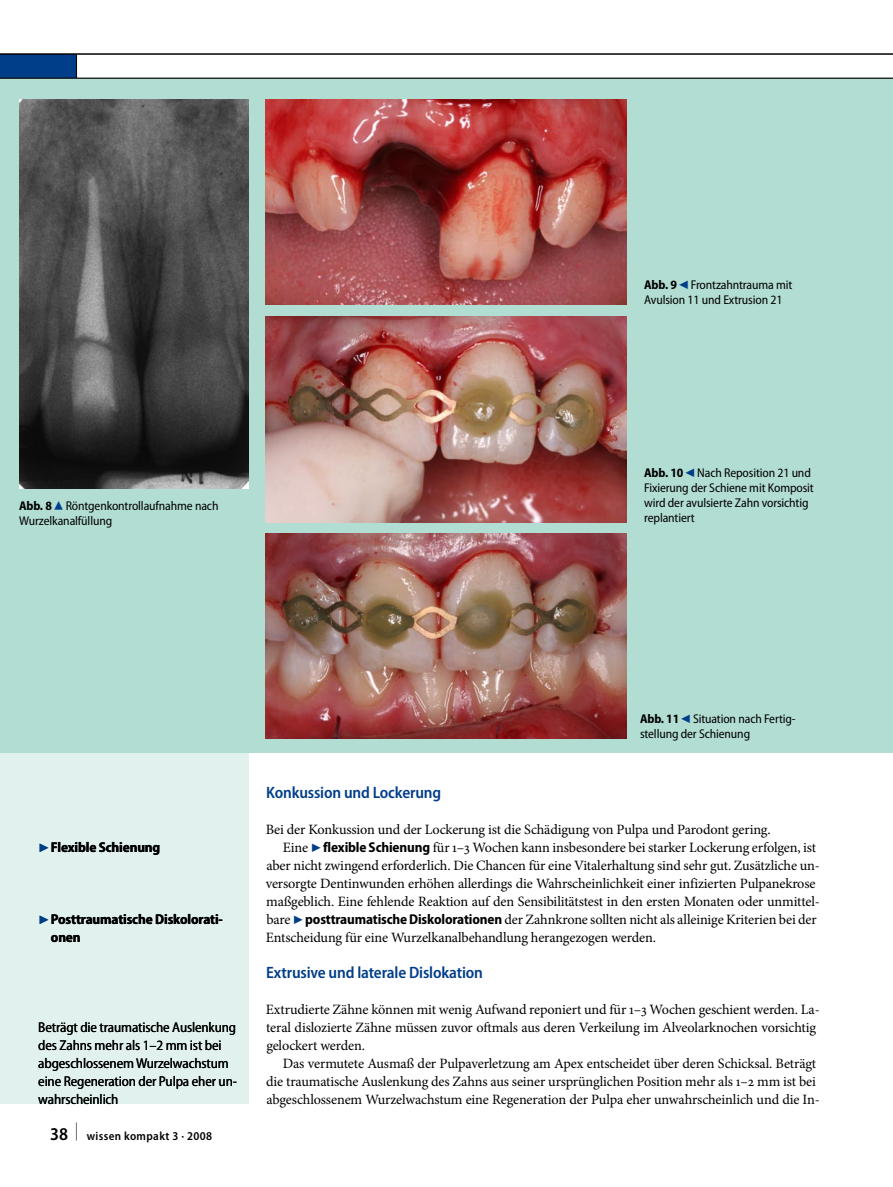
<style>
.page{position:relative;width:893px;height:1187px;background:#fff}
.page>*{position:absolute;margin:0;border:0;box-sizing:border-box;transform-origin:0 0}
._013_u2{font:600 semi-condensed 16.5px "Myriad Pro";letter-spacing:-.01em;color:#003e8a}
._010_fliesstext_mit{font:14.25px/18px "Minion Pro";letter-spacing:-.01em;color:#000}
._010_fliesstext_ohne{font:14.25px/18px "Minion Pro";letter-spacing:-.01em;color:#000}
.t1{font:semi-condensed 14.25px/18px "Myriad Pro";letter-spacing:-.01em;color:#000}
.t2{font:700 semi-condensed 14.25px/18px "Myriad Pro";letter-spacing:-.01em;color:#000}
._024_abb_legende{font:semi-condensed 12.75px/15px "Myriad Pro";letter-spacing:-.01em;color:#000}
._024_abb_legende_rec{font:semi-condensed 12.75px/15px "Myriad Pro";letter-spacing:-.01em;color:#000}
.t3{font:600 semi-condensed 12px "Myriad Pro";letter-spacing:.03em;color:#000}
.s1{font-weight:700}
.s2{font-family:"S Buttons";font-stretch:normal;font-size:14.25px;color:#003e8a}
.s3{font-family:"S Buttons";font-weight:400;font-stretch:normal;color:#003e8a}
.s4{font-size:18px}
.s5{font-family:"S Buttons";color:#003e8a}
.s6{font-family:"Myriad Pro";font-weight:700;font-stretch:semi-condensed}
</style>
<div class="page">
<div style="left:0;top:78px;width:249px;height:1025px;background:#e0f1ee"></div>
<div style="left:0;top:54px;width:77px;height:24px;background:#003e8a"></div>
<svg style="left:76px;top:55px;width:1px;height:23px"></svg>
<div style="left:0;top:79px;width:893px;height:674px;background:#b2ddd3"></div>
<img style="left:19px;top:100px;width:229px;height:388px">
<img style="left:266px;top:317px;width:361px;height:205px">
<img style="left:266px;top:533px;width:361px;height:205px">
<img style="left:266px;top:100px;width:361px;height:204px">
<hr style="left:0;top:54px;width:893px;height:1px;background:#000">
<hr style="left:0;top:78px;width:893px;height:1px;background:#000">
<p class="_024_abb_legende" style="left:19px;top:498px;width:201px"><span class="s1">Abb. 8</span><span class="s2">8</span>Röntgenkontrollaufnahme nach<br>Wurzelkanalfüllung</p>
<p class="_024_abb_legende_rec" style="left:644px;top:278px;width:150px"><span class="s1">Abb. 9</span><span class="s2">9</span>Frontzahntrauma mit<br>Avulsion 11 und Extrusion 21</p>
<p class="_024_abb_legende" style="left:644px;top:465px;width:171px"><span class="s1">Abb. 10</span><span class="s2">9</span>Nach Reposition 21 und<br>Fixierung der Schiene mit Komposit wird der avulsierte Zahn vorsichtig replantiert</p>
<p class="t2" style="left:38px;top:838px;width:124px"><span class="s3">7</span> Flexible Schienung</p>
<p class="t2" style="left:51px;top:910px;width:174px;text-indent:-13px"><span class="s3">7</span> Posttraumatische Diskolorati&shy;onen</p>
<p class="t1" style="left:38px;top:1018px;width:200px">Beträgt die traumatische Auslenkung des Zahns mehr als 1–2 mm ist bei abgeschlossenem Wurzelwachstum eine Regeneration der Pulpa eher un&shy;wahrscheinlich</p>
<p class="t3" style="left:50px;top:1129px;width:164px"><span class="s4">38 </span><sup>|</sup> wissen kompakt 3 · 2008</p>
<p class="_024_abb_legende" style="left:640px;top:711px;width:156px"><span class="s1">Abb. 11</span><span class="s2">9</span>Situation nach Fertig&shy;stellung der Schienung</p>
<p class="_013_u2" style="left:266px;top:783px;width:177px">Konkussion und Lockerung</p>
<p class="_010_fliesstext_ohne" style="left:266px;top:820px;width:506px">Bei der Konkussion und der Lockerung ist die Schädigung von Pulpa und Parodont gering.</p>
<p class="_010_fliesstext_mit" style="left:266px;top:838px;width:556px;text-indent:17px">Eine <span class="s5">7</span> <span class="s6">flexible Schienung</span> für 1–3 Wochen kann insbesondere bei starker Lockerung erfolgen, ist aber nicht zwingend erforderlich. Die Chancen für eine Vitalerhaltung sind sehr gut. Zusätzliche un&shy;versorgte Dentinwunden erhöhen allerdings die Wahrscheinlichkeit einer infizierten Pulpanekrose maßgeblich. Eine fehlende Reaktion auf den Sensibilitätstest in den ersten Monaten oder unmittel&shy;bare <span class="s5">7</span> <span class="s6">posttraumatische Diskolorationen</span> der Zahnkrone sollten nicht als alleinige Kriterien bei der Entscheidung für eine Wurzelkanalbehandlung herangezogen werden.</p>
<p class="_013_u2" style="left:266px;top:963px;width:218px">Extrusive und laterale Dislokation</p>
<p class="_010_fliesstext_ohne" style="left:266px;top:1000px;width:555px">Extrudierte Zähne können mit wenig Aufwand reponiert und für 1–3 Wochen geschient werden. La&shy;teral dislozierte Zähne müssen zuvor oftmals aus deren Verkeilung im Alveolarknochen vorsichtig gelockert werden.</p>
<p class="_010_fliesstext_mit" style="left:266px;top:1054px;width:555px;text-indent:17px">Das vermutete Ausmaß der Pulpaverletzung am Apex entscheidet über deren Schicksal. Beträgt die traumatische Auslenkung des Zahns aus seiner ursprünglichen Position mehr als 1–2 mm ist bei abgeschlossenem Wurzelwachstum eine Regeneration der Pulpa eher unwahrscheinlich und die In-</p>
</div>
